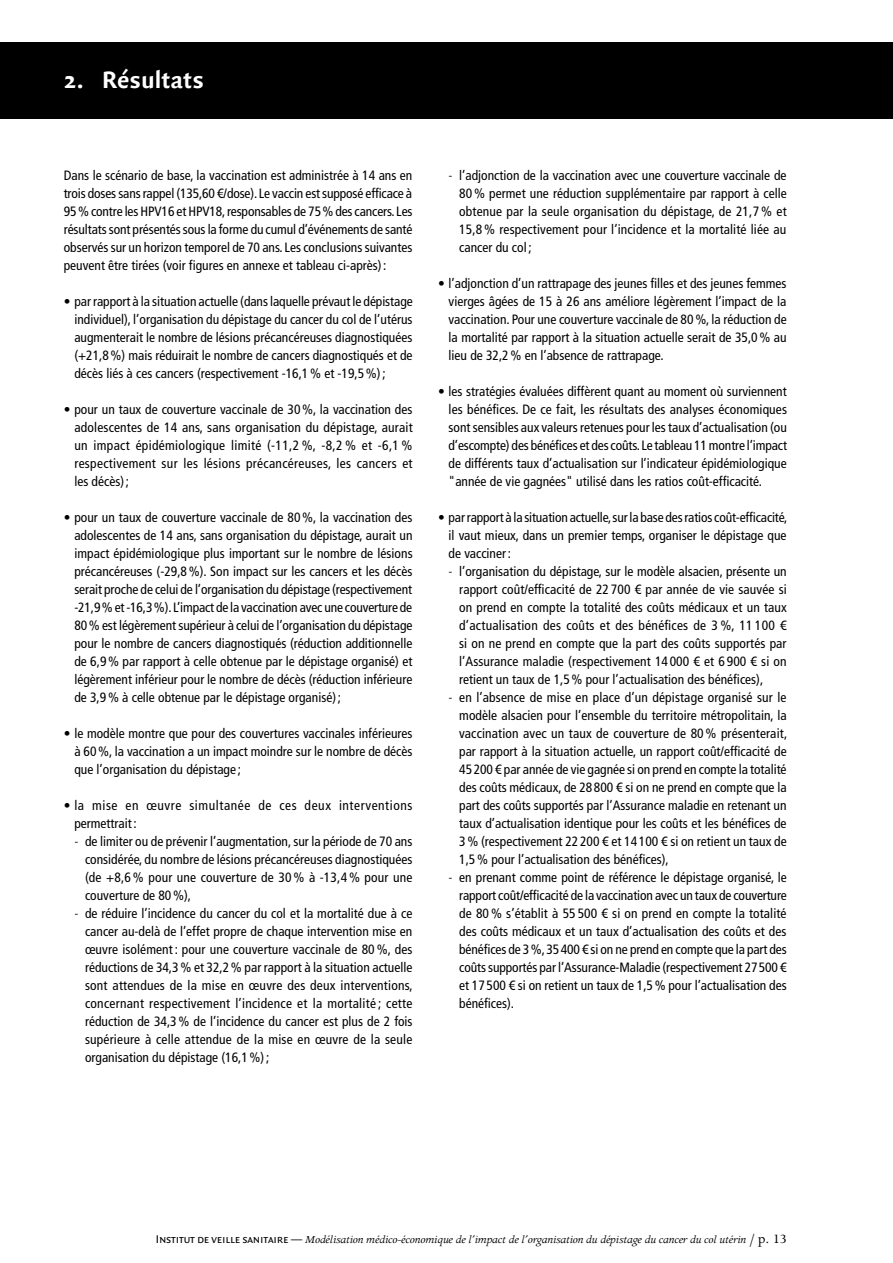
<style>
.page{position:relative;width:893px;height:1263px;background:#fff}
.page>*{position:absolute;margin:0;border:0;box-sizing:border-box;transform-origin:0 0}
.t1{font:700 25.5px "Quadraat Sans";color:#fff}
.t2{font:condensed 13.5px/18px "Frutiger LT Std";color:#000;text-align:justify}
.t3{font:condensed 13.5px/18px "Frutiger LT Std";letter-spacing:.04em;color:#000}
.t4{font:italic 12px "Apollo";letter-spacing:-.015em;color:#000}
.s1{font-weight:300}
.s2{font-family:"Quadraat Sans Caps";font-style:normal}
.s3{font-style:normal;font-size:14.25px}
</style>
<div class="page">
<div style="left:0;top:43px;width:893px;height:76px;background:#000"></div>
<h1 class="t1" style="left:64px;top:65px;width:142px">2. Résultats</h1>
<p class="t2" style="left:64px;top:166px;width:350px">Dans le scénario de base, la vaccination est administrée à 14 ans en trois doses sans rappel (135,60 €/dose). Le vaccin est supposé efficace à 95% contre les HPV16 et HPV18, responsables de 75% des cancers. Les résultats sont présentés sous la forme du cumul d’événements de santé observés sur un horizon temporel de 70 ans. Les conclusions suivantes peuvent être tirées (voir figures en annexe et tableau ci-après) :</p>
<p class="t2" style="left:74px;top:292px;width:340px;text-indent:-11px">• par rapport à la situation actuelle (dans laquelle prévaut le dépistage individuel), l’organisation du dépistage du cancer du col de l’utérus augmenterait le nombre de lésions précancéreuses diagnostiquées (+21,8 %) mais réduirait le nombre de cancers diagnostiqués et de décès liés à ces cancers (respectivement -16,1 % et -19,5 %) ;</p>
<p class="t2" style="left:74px;top:400px;width:340px;text-indent:-11px">• pour un taux de couverture vaccinale de 30%, la vaccination des adolescentes de 14 ans, sans organisation du dépistage, aurait un impact épidémiologique limité (-11,2 %, -8,2 % et -6,1 % respectivement sur les lésions précancéreuses, les cancers et les décès) ;</p>
<p class="t2" style="left:74px;top:508px;width:340px;text-indent:-11px">• pour un taux de couverture vaccinale de 80%, la vaccination des adolescentes de 14 ans, sans organisation du dépistage, aurait un impact épidémiologique plus important sur le nombre de lésions précancéreuses (-29,8%). Son impact sur les cancers et les décès serait proche de celui de l’organisation du dépistage (respectivement -21,9% et -16,3%). L’impact de la vaccination avec une couverture de 80% est légèrement supérieur à celui de l’organisation du dépistage pour le nombre de cancers diagnostiqués (réduction additionnelle de 6,9% par rapport à celle obtenue par le dépistage organisé) et légèrement inférieur pour le nombre de décès (réduction inférieure de 3,9 % à celle obtenue par le dépistage organisé) ;</p>
<p class="t2" style="left:74px;top:724px;width:340px;text-indent:-11px">• le modèle montre que pour des couvertures vaccinales inférieures à 60%, la vaccination a un impact moindre sur le nombre de décès que l’organisation du dépistage ;</p>
<p class="t3" style="left:74px;top:796px;width:340px;text-indent:-11px">• la mise en œuvre simultanée de ces deux interventions permettrait :</p>
<p class="t2" style="left:85px;top:832px;width:329px;text-indent:-11px"><span class="s1">-</span> de limiter ou de prévenir l’augmentation, sur la période de 70 ans considérée, du nombre de lésions précancéreuses diagnostiquées (de +8,6 % pour une couverture de 30 % à -13,4 % pour une couverture de 80 %),</p>
<p class="t2" style="left:85px;top:904px;width:329px;text-indent:-11px"><span class="s1">-</span> de réduire l’incidence du cancer du col et la mortalité due à ce cancer au-delà de l’effet propre de chaque intervention mise en œuvre isolément: pour une couverture vaccinale de 80 %, des réductions de 34,3% et 32,2% par rapport à la situation actuelle sont attendues de la mise en œuvre des deux interventions, concernant respectivement l’incidence et la mortalité ; cette réduction de 34,3% de l’incidence du cancer est plus de 2 fois supérieure à celle attendue de la mise en œuvre de la seule organisation du dépistage (16,1 %) ;</p>
<p class="t2" style="left:459px;top:166px;width:329px;text-indent:-11px"><span class="s1">-</span> l’adjonction de la vaccination avec une couverture vaccinale de 80% permet une réduction supplémentaire par rapport à celle obtenue par la seule organisation du dépistage, de 21,7 % et 15,8 % respectivement pour l’incidence et la mortalité liée au cancer du col ;</p>
<p class="t2" style="left:449px;top:274px;width:340px;text-indent:-11px">• l’adjonction d’un rattrapage des jeunes filles et des jeunes femmes vierges âgées de 15 à 26 ans améliore légèrement l’impact de la vaccination. Pour une couverture vaccinale de 80%, la réduction de la mortalité par rapport à la situation actuelle serait de 35,0% au lieu de 32,2 % en l’absence de rattrapage.</p>
<p class="t2" style="left:449px;top:382px;width:340px;text-indent:-11px">• les stratégies évaluées diffèrent quant au moment où surviennent les bénéfices. De ce fait, les résultats des analyses économiques sont sensibles aux valeurs retenues pour les taux d’actualisation (ou d’escompte) des bénéfices et des coûts. Le tableau 11 montre l’impact de différents taux d’actualisation sur l’indicateur épidémiologique "année de vie gagnées" utilisé dans les ratios coût-efficacité.</p>
<p class="t2" style="left:449px;top:508px;width:340px;text-indent:-11px">• par rapport à la situation actuelle, sur la base des ratios coût-efficacité, il vaut mieux, dans un premier temps, organiser le dépistage que de vacciner :</p>
<p class="t2" style="left:459px;top:562px;width:329px;text-indent:-11px"><span class="s1">-</span> l’organisation du dépistage, sur le modèle alsacien, présente un rapport coût/efficacité de 22 700 € par année de vie sauvée si on prend en compte la totalité des coûts médicaux et un taux d’actualisation des coûts et des bénéfices de 3 %, 11 100 € si on ne prend en compte que la part des coûts supportés par l’Assurance maladie (respectivement 14 000 € et 6 900 € si on retient un taux de 1,5 % pour l’actualisation des bénéfices),</p>
<p class="t2" style="left:459px;top:688px;width:329px;text-indent:-11px"><span class="s1">-</span> en l’absence de mise en place d’un dépistage organisé sur le modèle alsacien pour l’ensemble du territoire métropolitain, la vaccination avec un taux de couverture de 80% présenterait, par rapport à la situation actuelle, un rapport coût/efficacité de 45200 € par année de vie gagnée si on prend en compte la totalité des coûts médicaux, de 28 800 € si on ne prend en compte que la part des coûts supportés par l’Assurance maladie en retenant un taux d’actualisation identique pour les coûts et les bénéfices de 3 % (respectivement 22 200 € et 14 100 € si on retient un taux de 1,5 % pour l’actualisation des bénéfices),</p>
<p class="t2" style="left:459px;top:868px;width:329px;text-indent:-11px"><span class="s1">-</span> en prenant comme point de référence le dépistage organisé, le rapport coût/efficacité de la vaccination avec un taux de couverture de 80 % s’établit à 55 500 € si on prend en compte la totalité des coûts médicaux et un taux d’actualisation des coûts et des bénéfices de 3%, 35400 € si on ne prend en compte que la part des coûts supportés par l’Assurance-Maladie (respectivement 27500 € et 17 500 € si on retient un taux de 1,5% pour l’actualisation des bénéfices).</p>
<p class="t4" style="left:156px;top:1233px;width:632px"><span class="s2">Institut de veille sanitaire —</span> Modélisation médico-économique de l’impact de l’organisation du dépistage du cancer du col utérin <span class="s3">/ p. 13</span></p>
</div>
